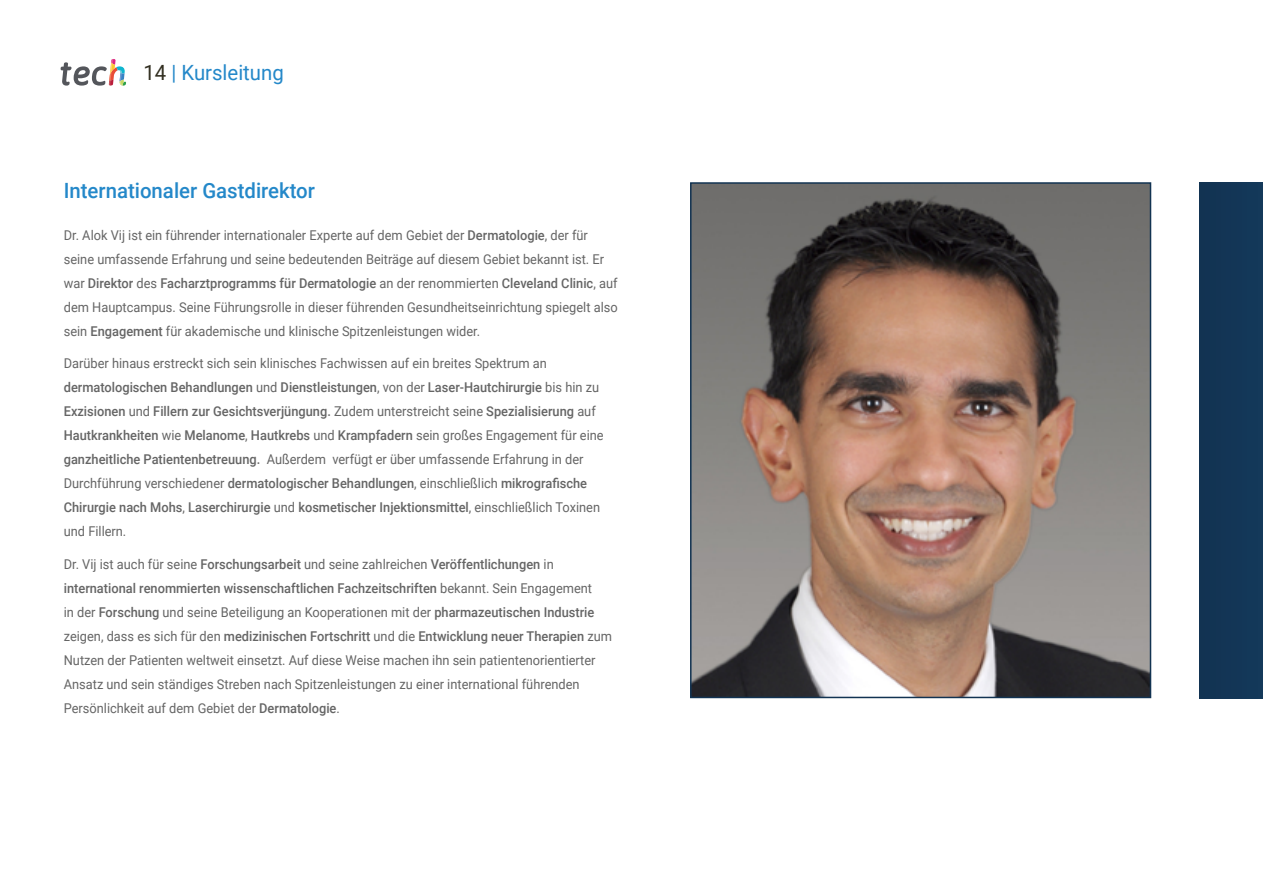
<style>
.page{position:relative;width:1263px;height:893px;background:#fff}
.page>*{position:absolute;margin:0;border:0;box-sizing:border-box;transform-origin:0 0}
.t1{font:500 21px "Roboto";color:#2488c9}
.t2{font:21px "Roboto";color:#2488c9}
.t3{font:13.5px/24px "Roboto";color:#656565;scale:.95 1}
.t4{font:500 13.5px/24px "Roboto";color:#656565;scale:.95 1}
.s1{color:#312e20}
.s2{font-weight:500}
.s3{font-weight:400}
</style>
<div class="page">
<div style="left:1199px;top:182px;width:64px;height:516px;background:#133556"></div>
<img style="left:693px;top:185px;width:455px;height:510px">
<div style="left:690px;top:182px;width:461px;height:516px;border:2px solid #123352"></div>
<svg style="left:61px;top:59px;width:65px;height:27px"></svg>
<h1 class="t2" style="left:144px;top:57px;width:142px"><span class="s1">14</span> | Kursleitung</h1>
<h1 class="t1" style="left:64px;top:176px;width:253px">Internationaler Gastdirektor</h1>
<p class="t3" style="left:64px;top:222px;width:585px">Dr. Alok Vij ist ein führender internationaler Experte auf dem Gebiet der <span class="s2">Dermatologie</span>, der für seine umfassende Erfahrung und seine bedeutenden Beiträge auf diesem Gebiet bekannt ist. Er war <span class="s2">Direktor</span> des <span class="s2">Facharztprogramms für Dermatologie</span> an der renommierten <span class="s2">Cleveland Clinic</span>, auf dem Hauptcampus. Seine Führungsrolle in dieser führenden Gesundheitseinrichtung spiegelt also sein <span class="s2">Engagement</span> für akademische und klinische Spitzenleistungen wider.</p>
<p class="t4" style="left:64px;top:351px;width:570px"><span class="s3">Darüber hinaus erstreckt sich sein klinisches Fachwissen auf ein breites Spektrum an </span>dermatologischen Behandlungen <span class="s3">und</span> Dienstleistungen<span class="s3">, von der</span> Laser-Hautchirurgie <span class="s3">bis hin zu </span>Exzisionen <span class="s3">und</span> Fillern zur Gesichtsverjüngung. <span class="s3">Zudem unterstreicht seine</span> Spezialisierung <span class="s3">auf </span>Hautkrankheiten <span class="s3">wie</span> Melanome<span class="s3">,</span> Hautkrebs <span class="s3">und</span> Krampfadern <span class="s3">sein großes Engagement für eine </span>ganzheitliche Patientenbetreuung. <span class="s3">Außerdem verfügt er über umfassende Erfahrung in der Durchführung verschiedener</span> dermatologischer Behandlungen<span class="s3">, einschließlich</span> mikrografische Chirurgie nach Mohs<span class="s3">,</span> Laserchirurgie <span class="s3">und</span> kosmetischer Injektionsmittel<span class="s3">, einschließlich Toxinen und Fillern.</span></p>
<p class="t3" style="left:64px;top:551px;width:579px">Dr. Vij ist auch für seine <span class="s2">Forschungsarbeit</span> und seine zahlreichen <span class="s2">Veröffentlichungen</span> in <span class="s2">international renommierten wissenschaftlichen Fachzeitschriften</span> bekannt. Sein Engagement<br>in der <span class="s2">Forschung</span> und seine Beteiligung an Kooperationen mit der <span class="s2">pharmazeutischen Industrie </span>zeigen, dass es sich für den <span class="s2">medizinischen Fortschritt</span> und die <span class="s2">Entwicklung neuer Therapien</span> zum Nutzen der Patienten weltweit einsetzt. Auf diese Weise machen ihn sein patientenorientierter Ansatz und sein ständiges Streben nach Spitzenleistungen zu einer international führenden Persönlichkeit auf dem Gebiet der <span class="s2">Dermatologie</span>.</p>
</div>
